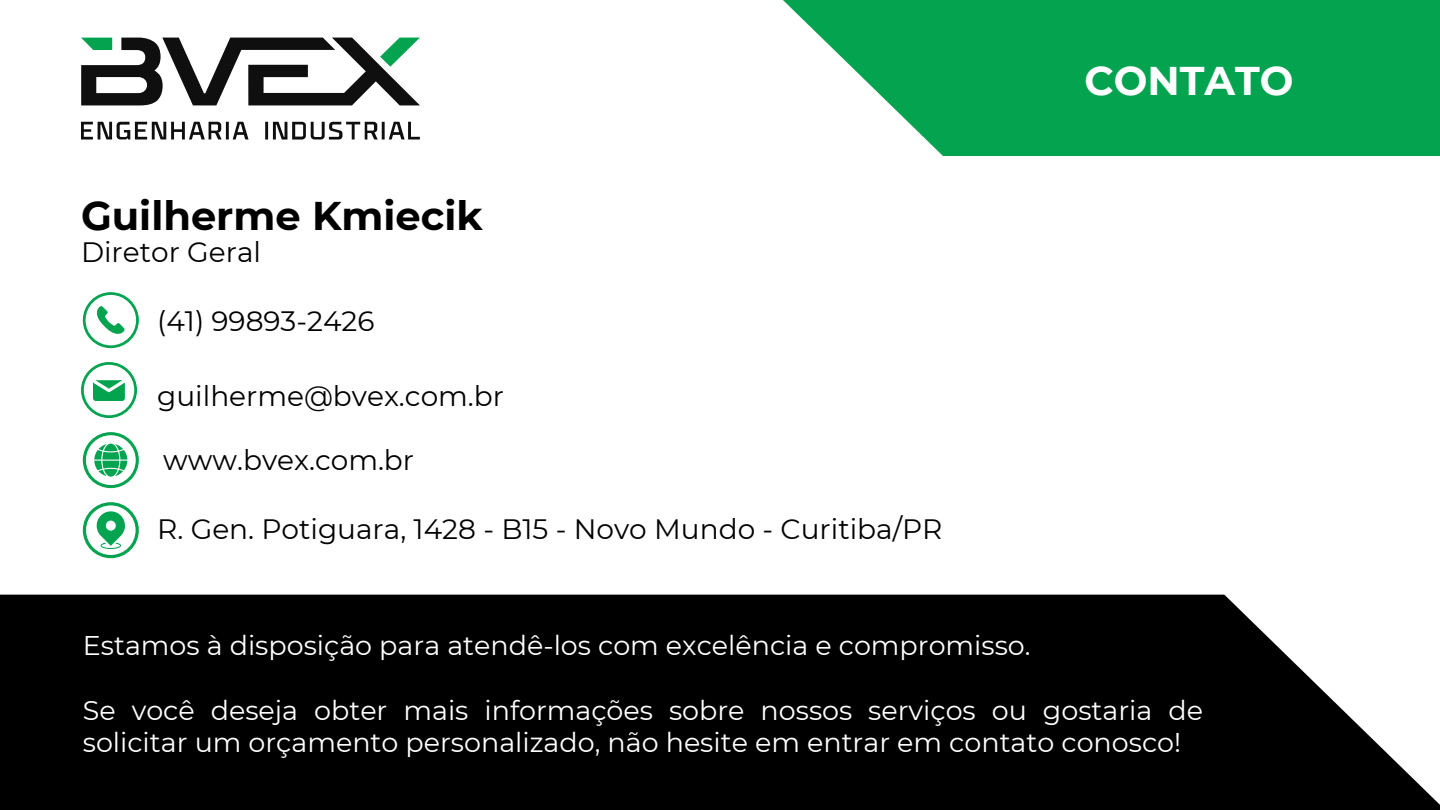
<style>
.page{position:relative;width:1440px;height:810px;background:#fff}
.page>*{position:absolute;margin:0;border:0;box-sizing:border-box;transform-origin:0 0}
.t1{font:700 40px "Montserrat";color:#000}
.t2{font:700 40px "Montserrat";color:#fff}
.t3{font:28px "Montserrat";color:#000}
.t4{font:27px/32.2px "Montserrat";color:#fff}
</style>
<div class="page">
<svg style="left:83px;top:292px;width:56px;height:56px"></svg>
<svg style="left:83px;top:502px;width:56px;height:56px"></svg>
<svg style="left:83px;top:432px;width:56px;height:56px"></svg>
<svg style="left:81px;top:362px;width:56px;height:56px"></svg>
<svg style="left:0;top:595px;width:1440px;height:215px;background:#121212"></svg>
<svg style="left:783px;top:0;width:657px;height:156px;background:#22ae65"></svg>
<svg style="left:81px;top:122px;width:339px;height:18px"></svg>
<svg style="left:81px;top:38px;width:339px;height:67px"></svg>
<p class="t1" style="left:81px;top:191px;width:403px">Guilherme Kmiecik</p>
<p class="t3" style="left:81px;top:235px;width:182px">Diretor Geral</p>
<h2 class="t3" style="left:157px;top:304px;width:219px">(41) 99893-2426</h2>
<p class="t3" style="left:157px;top:379px;width:348px">guilherme@bvex.com.br</p>
<p class="t3" style="left:163px;top:443px;width:252px">www.bvex.com.br</p>
<h1 class="t3" style="left:157px;top:512px;width:787px">R. Gen. Potiguara, 1428 - B15 - Novo Mundo - Curitiba/PR</h1>
<p class="t2" style="left:1084px;top:56px;width:211px">CONTATO</p>
<p class="t4" style="left:83px;top:630px;width:949px">Estamos à disposição para atendê-los com excelência e compromisso.</p>
<p class="t4" style="left:83px;top:694px;width:1122px">Se você deseja obter mais informações sobre nossos serviços ou gostaria de solicitar um orçamento personalizado, não hesite em entrar em contato conosco!</p>
</div>
